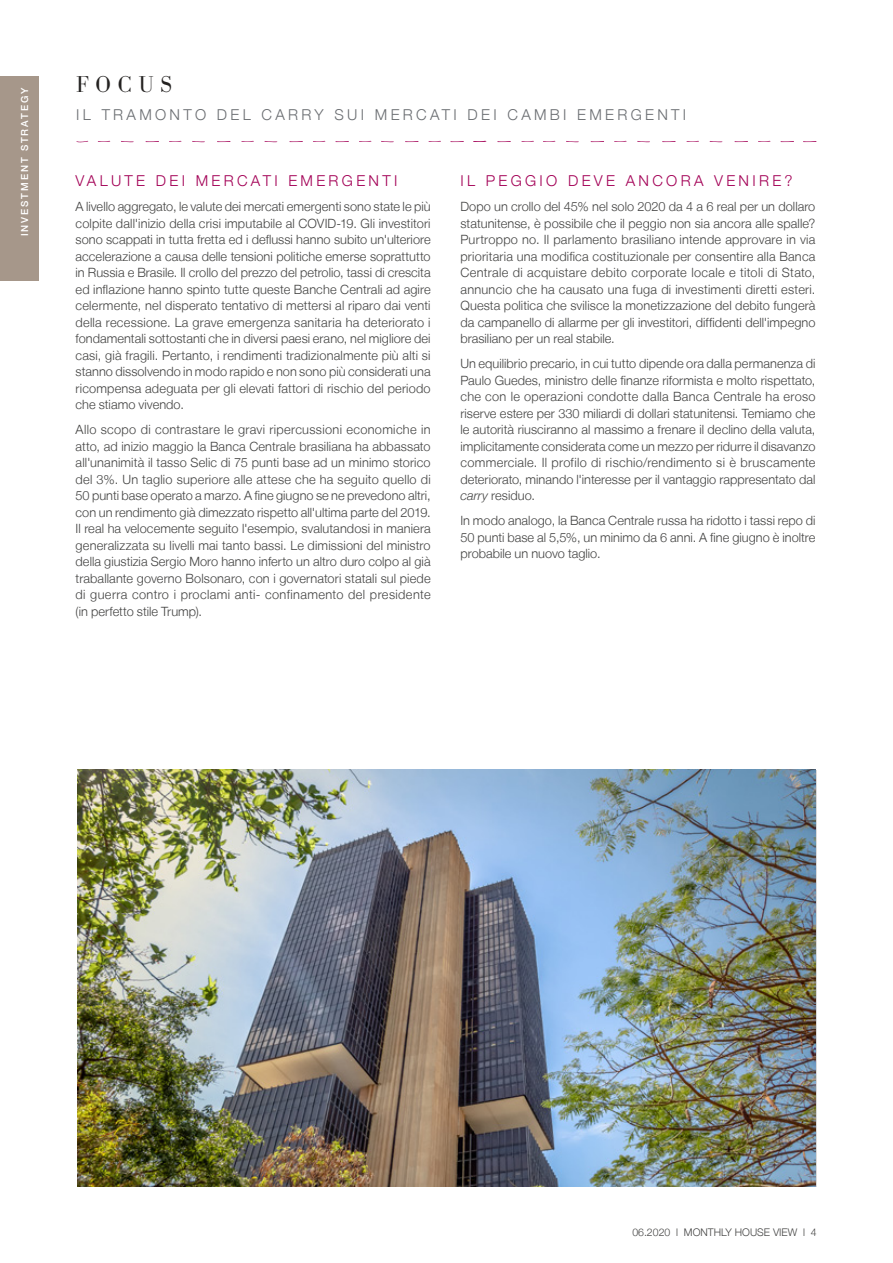
<style>
.page{position:relative;width:893px;height:1263px;background:#fff}
.page>*{position:absolute;margin:0;border:0;box-sizing:border-box;transform-origin:0 0}
.t1{font:300 22.5px "Bodoni BE";letter-spacing:.3em;color:#232120}
.t2{font:300 15px "Helvetica Neue LT";letter-spacing:.22em;color:#a30156}
.t3{font:300 15px "Helvetica Neue LT";letter-spacing:.22em;color:#6a6d71}
.t4{font:300 12.75px/16.5px "Helvetica Neue LT";letter-spacing:.005em;color:#424241;text-align:justify}
.t5{font:300 10.5px "Helvetica Neue LT";color:#424241}
.t6{font:500 9.75px "Helvetica Neue LT";letter-spacing:.19em;color:#fff}
.s1{font-style:italic}
</style>
<div class="page">
<div style="left:0;top:77px;width:38px;height:204px;background:#a6978a"></div>
<img style="left:78px;top:770px;width:737px;height:416px">
<svg style="left:98px;top:141px;width:12px;height:1px"></svg>
<svg style="left:121px;top:141px;width:13px;height:1px"></svg>
<svg style="left:145px;top:141px;width:14px;height:1px"></svg>
<svg style="left:169px;top:141px;width:13px;height:1px"></svg>
<svg style="left:192px;top:141px;width:13px;height:1px"></svg>
<svg style="left:217px;top:141px;width:13px;height:1px"></svg>
<svg style="left:241px;top:141px;width:13px;height:1px"></svg>
<svg style="left:264px;top:141px;width:13px;height:1px"></svg>
<svg style="left:289px;top:141px;width:14px;height:1px"></svg>
<svg style="left:313px;top:141px;width:12px;height:1px"></svg>
<svg style="left:335px;top:141px;width:14px;height:1px"></svg>
<svg style="left:359px;top:141px;width:12px;height:1px"></svg>
<svg style="left:381px;top:141px;width:13px;height:1px"></svg>
<svg style="left:405px;top:141px;width:14px;height:1px"></svg>
<svg style="left:428px;top:141px;width:13px;height:1px"></svg>
<svg style="left:450px;top:141px;width:14px;height:1px"></svg>
<svg style="left:473px;top:141px;width:13px;height:1px"></svg>
<svg style="left:497px;top:141px;width:14px;height:1px"></svg>
<svg style="left:521px;top:141px;width:13px;height:1px"></svg>
<svg style="left:543px;top:141px;width:12px;height:1px"></svg>
<svg style="left:566px;top:141px;width:13px;height:1px"></svg>
<svg style="left:591px;top:141px;width:13px;height:1px"></svg>
<svg style="left:614px;top:141px;width:13px;height:1px"></svg>
<svg style="left:637px;top:141px;width:13px;height:1px"></svg>
<svg style="left:662px;top:141px;width:14px;height:1px"></svg>
<svg style="left:686px;top:141px;width:13px;height:1px"></svg>
<svg style="left:710px;top:141px;width:12px;height:1px"></svg>
<svg style="left:734px;top:141px;width:14px;height:1px"></svg>
<svg style="left:758px;top:141px;width:12px;height:1px"></svg>
<svg style="left:780px;top:141px;width:14px;height:1px"></svg>
<svg style="left:803px;top:141px;width:13px;height:1px"></svg>
<p class="t6" style="left:19px;top:236px;width:150px;rotate:-90deg">INVESTMENT STRATEGY</p>
<h1 class="t1" style="left:76px;top:72px;width:98px">FOCUS</h1>
<p class="t3" style="left:76px;top:106px;width:611px">IL TRAMONTO DEL CARRY SUI MERCATI DEI CAMBI EMERGENTI</p>
<p class="t2" style="left:76px;top:172px;width:323px">VALUTE DEI MERCATI EMERGENTI</p>
<p class="t4" style="left:76px;top:198px;width:357px">A livello aggregato, le valute dei mercati emergenti sono state le più colpite dall'inizio della crisi imputabile al COVID-19. Gli investitori sono scappati in tutta fretta ed i deflussi hanno subito un'ulteriore accelerazione a causa delle tensioni politiche emerse soprattutto in Russia e Brasile. Il crollo del prezzo del petrolio, tassi di crescita ed inflazione hanno spinto tutte queste Banche Centrali ad agire celermente, nel disperato tentativo di mettersi al riparo dai venti della recessione. La grave emergenza sanitaria ha deteriorato i fondamentali sottostanti che in diversi paesi erano, nel migliore dei casi, già fragili. Pertanto, i rendimenti tradizionalmente più alti si stanno dissolvendo in modo rapido e non sono più considerati una ricompensa adeguata per gli elevati fattori di rischio del periodo che stiamo vivendo.</p>
<p class="t4" style="left:76px;top:421px;width:357px">Allo scopo di contrastare le gravi ripercussioni economiche in atto, ad inizio maggio la Banca Centrale brasiliana ha abbassato all'unanimità il tasso Selic di 75 punti base ad un minimo storico del 3%. Un taglio superiore alle attese che ha seguito quello di 50 punti base operato a marzo. A fine giugno se ne prevedono altri, con un rendimento già dimezzato rispetto all'ultima parte del 2019.<br>Il real ha velocemente seguito l'esempio, svalutandosi in maniera generalizzata su livelli mai tanto bassi. Le dimissioni del ministro della giustizia Sergio Moro hanno inferto un altro duro colpo al già traballante governo Bolsonaro, con i governatori statali sul piede di guerra contro i proclami anti- confinamento del presidente (in perfetto stile Trump).</p>
<p class="t2" style="left:460px;top:172px;width:334px">IL PEGGIO DEVE ANCORA VENIRE?</p>
<p class="t4" style="left:460px;top:198px;width:357px">Dopo un crollo del 45% nel solo 2020 da 4 a 6 real per un dollaro statunitense, è possibile che il peggio non sia ancora alle spalle?<br>Purtroppo no. Il parlamento brasiliano intende approvare in via prioritaria una modifica costituzionale per consentire alla Banca Centrale di acquistare debito corporate locale e titoli di Stato, annuncio che ha causato una fuga di investimenti diretti esteri.<br>Questa politica che svilisce la monetizzazione del debito fungerà da campanello di allarme per gli investitori, diffidenti dell'impegno brasiliano per un real stabile.</p>
<p class="t4" style="left:460px;top:355px;width:357px">Un equilibrio precario, in cui tutto dipende ora dalla permanenza di Paulo Guedes, ministro delle finanze riformista e molto rispettato, che con le operazioni condotte dalla Banca Centrale ha eroso riserve estere per 330 miliardi di dollari statunitensi. Temiamo che le autorità riusciranno al massimo a frenare il declino della valuta, implicitamente considerata come un mezzo per ridurre il disavanzo commerciale. Il profilo di rischio/rendimento si è bruscamente deteriorato, minando l'interesse per il vantaggio rappresentato dal <span class="s1">carry</span> residuo.</p>
<p class="t4" style="left:460px;top:512px;width:357px">In modo analogo, la Banca Centrale russa ha ridotto i tassi repo di 50 punti base al 5,5%, un minimo da 6 anni. A fine giugno è inoltre probabile un nuovo taglio.</p>
<p class="t5" style="left:632px;top:1226px;width:186px">06.2020 l MONTHLY HOUSE VIEW l 4</p>
</div>
